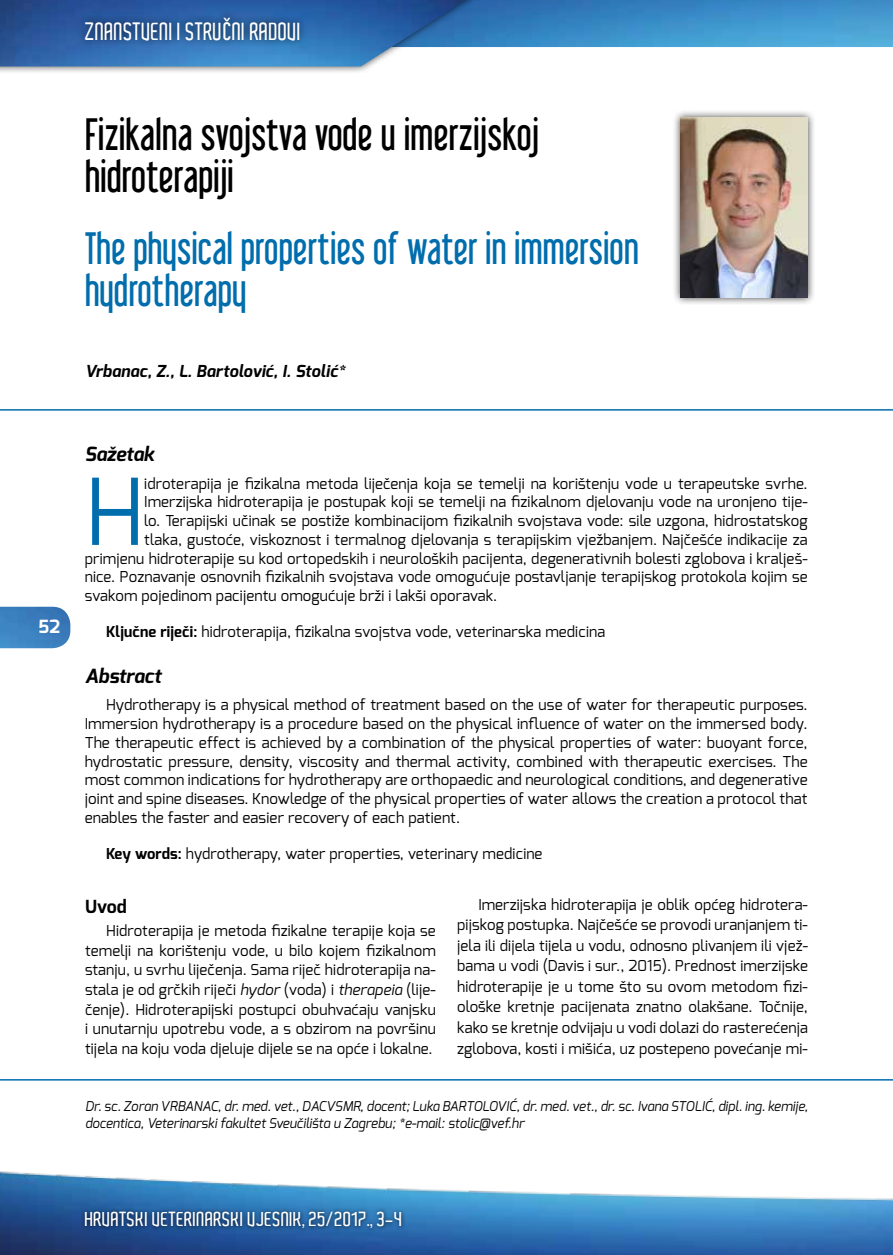
<style>
.page{position:relative;width:893px;height:1255px;background:#fff}
.page>*{position:absolute;margin:0;border:0;box-sizing:border-box;transform-origin:0 0}
.t1{font:91.8px "Exo";color:#006dad}
.t2{font:40.5px/42px "Libel Suit";letter-spacing:.01em;color:#006dad;scale:.96 1}
.t3{font:40.5px/42px "Libel Suit";letter-spacing:.01em;color:#000}
.t4{font:600 24px "Aldo";color:#fff;scale:.9 1}
.t5{font:600 19.5px "Aldo";color:#fff}
.t6{font:italic 700 19.5px "Exo";color:#000}
.t7{font:700 18.15px "Exo";color:#fff}
.t8{font:700 18px "Exo";color:#000}
.t9{font:italic 700 16.5px "Exo";letter-spacing:.01em;color:#000}
.t10{font:15px/20.5px "Exo";letter-spacing:.01em;color:#000;text-align:justify}
.t11{font:italic 13.5px/16.5px "Exo";color:#000}
.s1{font-family:"Libel Suit";font-weight:400;font-size:22.5px}
.s2{font-weight:700}
.s3{font-style:italic}
</style>
<div class="page">
<img style="left:505px;top:0;width:388px;height:47px">
<div style="left:0;top:0;width:505px;height:75px;background:#000;opacity:.75"></div>
<img style="left:0;top:0;width:498px;height:66px">
<img style="left:0;top:1171px;width:893px;height:83px">
<img style="left:0;top:606px;width:70px;height:42px">
<div style="left:81px;top:1207px;width:325px;height:25px;background:#000;opacity:.75"></div>
<hr style="left:0;top:409px;width:893px;height:1px;background:#006dad">
<hr style="left:0;top:1078px;width:893px;height:2px;background:#006dad">
<div style="left:672px;top:110px;width:144px;height:195px;background:#000;opacity:.75"></div>
<img style="left:681px;top:118px;width:127px;height:179px">
<div style="left:78px;top:10px;width:230px;height:38px;background:#000;opacity:.75"></div>
<h3 class="t4" style="left:85px;top:18px;width:242px">ZNANSTVENI I STRU<span class="s1">Č</span>NI RADOVI</h3>
<h2 class="t3" style="left:85px;top:113px;width:455px">Fizikalna svojstva vode u imerzijskoj hidroterapiji</h2>
<h2 class="t2" style="left:85px;top:227px;width:578px">The physical properties of water in immersion hydrotherapy</h2>
<p class="t9" style="left:85px;top:361px;width:262px">Vrbanac, Z., L. Bartolović, I. Stolić*</p>
<p class="t7" style="left:39px;top:614px;width:23px">52</p>
<h3 class="t6" style="left:85px;top:442px;width:71px">Sažetak</h3>
<h1 class="t1" style="left:85px;top:453px;width:60px">H</h1>
<p class="t10" style="left:144px;top:473px;width:665px">idroterapija je fizikalna metoda liječenja koja se temelji na korištenju vode u terapeutske svrhe.</p>
<p class="t10" style="left:144px;top:491px;width:665px">Imerzijska hidroterapija je postupak koji se temelji na fizikalnom djelovanju vode na uronjeno tije-</p>
<p class="t10" style="left:144px;top:510px;width:665px">lo. Terapijski učinak se postiže kombinacijom fizikalnih svojstava vode: sile uzgona, hidrostatskog</p>
<p class="t10" style="left:144px;top:529px;width:665px">tlaka, gustoće, viskoznost i termalnog djelovanja s terapijskim vježbanjem. Najčešće indikacije za</p>
<p class="t10" style="left:85px;top:548px;width:724px">primjenu hidroterapije su kod ortopedskih i neuroloških pacijenta, degenerativnih bolesti zglobova i kralješ-</p>
<p class="t10" style="left:85px;top:566px;width:724px">nice. Poznavanje osnovnih fizikalnih svojstava vode omogućuje postavljanje terapijskog protokola kojim se</p>
<p class="t10" style="left:85px;top:585px;width:414px">svakom pojedinom pacijentu omogućuje brži i lakši oporavak.</p>
<p class="t10" style="left:106px;top:621px;width:501px"><span class="s2">Ključne riječi:</span> hidroterapija, fizikalna svojstva vode, veterinarska medicina</p>
<h3 class="t6" style="left:85px;top:663px;width:78px">Abstract</h3>
<p class="t10" style="left:85px;top:695px;width:724px;line-height:18.8px;text-indent:21px">Hydrotherapy is a physical method of treatment based on the use of water for therapeutic purposes.<br>Immersion hydrotherapy is a procedure based on the physical influence of water on the immersed body.<br>The therapeutic effect is achieved by a combination of the physical properties of water: buoyant force, hydrostatic pressure, density, viscosity and thermal activity, combined with therapeutic exercises. The most common indications for hydrotherapy are orthopaedic and neurological conditions, and degenerative joint and spine diseases. Knowledge of the physical properties of water allows the creation a protocol that enables the faster and easier recovery of each patient.</p>
<p class="t10" style="left:106px;top:842px;width:438px"><span class="s2">Key words:</span> hydrotherapy, water properties, veterinary medicine</p>
<p class="t8" style="left:85px;top:894px;width:43px">Uvod</p>
<p class="t10" style="left:85px;top:921px;width:352px;line-height:19.5px;text-indent:21px">Hidroterapija je metoda fizikalne terapije koja se temelji na korištenju vode, u bilo kojem fizikalnom stanju, u svrhu liječenja. Sama riječ hidroterapija na&shy;stala je od grčkih riječi <span class="s3">hydor</span> (voda) i <span class="s3">therapeia</span> (lije&shy;čenje). Hidroterapijski postupci obuhvaćaju vanjsku i unutarnju upotrebu vode, a s obzirom na površinu tijela na koju voda djeluje dijele se na opće i lokalne.</p>
<p class="t10" style="left:457px;top:893px;width:352px;text-indent:21px">Imerzijska hidroterapija je oblik općeg hidrotera&shy;pijskog postupka. Najčešće se provodi uranjanjem ti&shy;jela ili dijela tijela u vodu, odnosno plivanjem ili vjež&shy;bama u vodi (Davis i sur., 2015). Prednost imerzijske hidroterapije je u tome što su ovom metodom fizi&shy;ološke kretnje pacijenata znatno olakšane. Točnije, kako se kretnje odvijaju u vodi dolazi do rasterećenja zglobova, kosti i mišića, uz postepeno povećanje mi-</p>
<p class="t11" style="left:85px;top:1097px;width:724px">Dr. sc. Zoran VRBANAC, dr. med. vet., DACVSMR, docent; Luka BARTOLOVIĆ, dr. med. vet., dr. sc. Ivana STOLIĆ, dipl. ing. kemije, docentica, Veterinarski fakultet Sveučilišta u Zagrebu; *e-mail: stolic@vef.hr</p>
<h3 class="t5" style="left:85px;top:1207px;width:319px">HRVATSKI VETERINARSKI VJESNIK, 25/2017., 3-4</h3>
</div>
